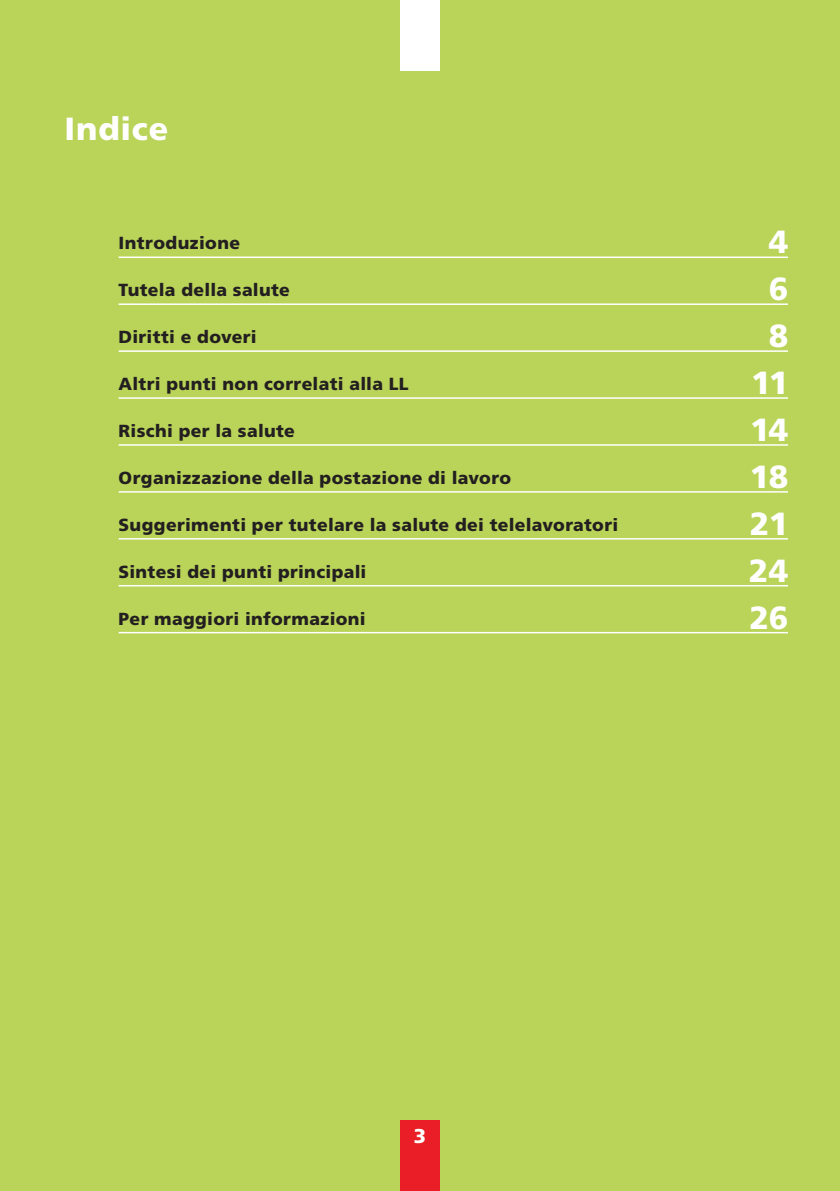
<style>
.page{position:relative;width:840px;height:1191px;background:#fff}
.page>*{position:absolute;margin:0;border:0;box-sizing:border-box;transform-origin:0 0}
.t1{font:900 32px "Frutiger LT Pro";letter-spacing:.01em;color:#fff}
.t2{font:900 20px "Frutiger LT Pro";color:#fff}
.t3{font:900 17.6px "Frutiger LT Pro";letter-spacing:.02em;color:#231f20}
</style>
<div class="page">
<div style="left:0;top:0;width:839px;height:1191px;background:#b9d459"></div>
<div style="left:400px;top:0;width:39px;height:71px;background:#fff"></div>
<div style="left:400px;top:1120px;width:39px;height:71px;background:#e91e26"></div>
<hr style="left:118px;top:256px;width:669px;height:2px;background:#fff">
<hr style="left:118px;top:303px;width:669px;height:2px;background:#fff">
<hr style="left:118px;top:350px;width:669px;height:2px;background:#fff">
<hr style="left:118px;top:397px;width:669px;height:2px;background:#fff">
<hr style="left:118px;top:444px;width:669px;height:2px;background:#fff">
<hr style="left:118px;top:491px;width:669px;height:1px;background:#fff">
<hr style="left:118px;top:538px;width:669px;height:1px;background:#fff">
<hr style="left:118px;top:585px;width:669px;height:1px;background:#fff">
<hr style="left:118px;top:632px;width:669px;height:1px;background:#fff">
<h1 class="t1" style="left:64px;top:110px;width:105px">Indice</h1>
<p class="t3" style="left:118px;top:233px;width:123px">Introduzione</p>
<h1 class="t1" style="left:768px;top:223px;width:21px">4</h1>
<p class="t3" style="left:118px;top:279px;width:173px">Tutela della salute</p>
<h1 class="t1" style="left:768px;top:270px;width:21px">6</h1>
<p class="t3" style="left:118px;top:326px;width:139px">Diritti e doveri</p>
<h1 class="t1" style="left:768px;top:317px;width:21px">8</h1>
<p class="t3" style="left:118px;top:373px;width:291px">Altri punti non correlati alla LL</p>
<h1 class="t1" style="left:750px;top:364px;width:39px">11</h1>
<p class="t3" style="left:118px;top:420px;width:178px">Rischi per la salute</p>
<h1 class="t1" style="left:749px;top:410px;width:40px">14</h1>
<p class="t3" style="left:118px;top:467px;width:394px">Organizzazione della postazione di lavoro</p>
<h1 class="t1" style="left:749px;top:457px;width:40px">18</h1>
<p class="t3" style="left:118px;top:514px;width:501px">Suggerimenti per tutelare la salute dei telelavoratori</p>
<h1 class="t1" style="left:749px;top:504px;width:40px">21</h1>
<p class="t3" style="left:118px;top:561px;width:249px">Sintesi dei punti principali</p>
<h1 class="t1" style="left:748px;top:551px;width:41px">24</h1>
<p class="t3" style="left:118px;top:608px;width:248px">Per maggiori informazioni</p>
<h1 class="t1" style="left:749px;top:598px;width:40px">26</h1>
<p class="t2" style="left:413px;top:1124px;width:14px">3</p>
</div>
